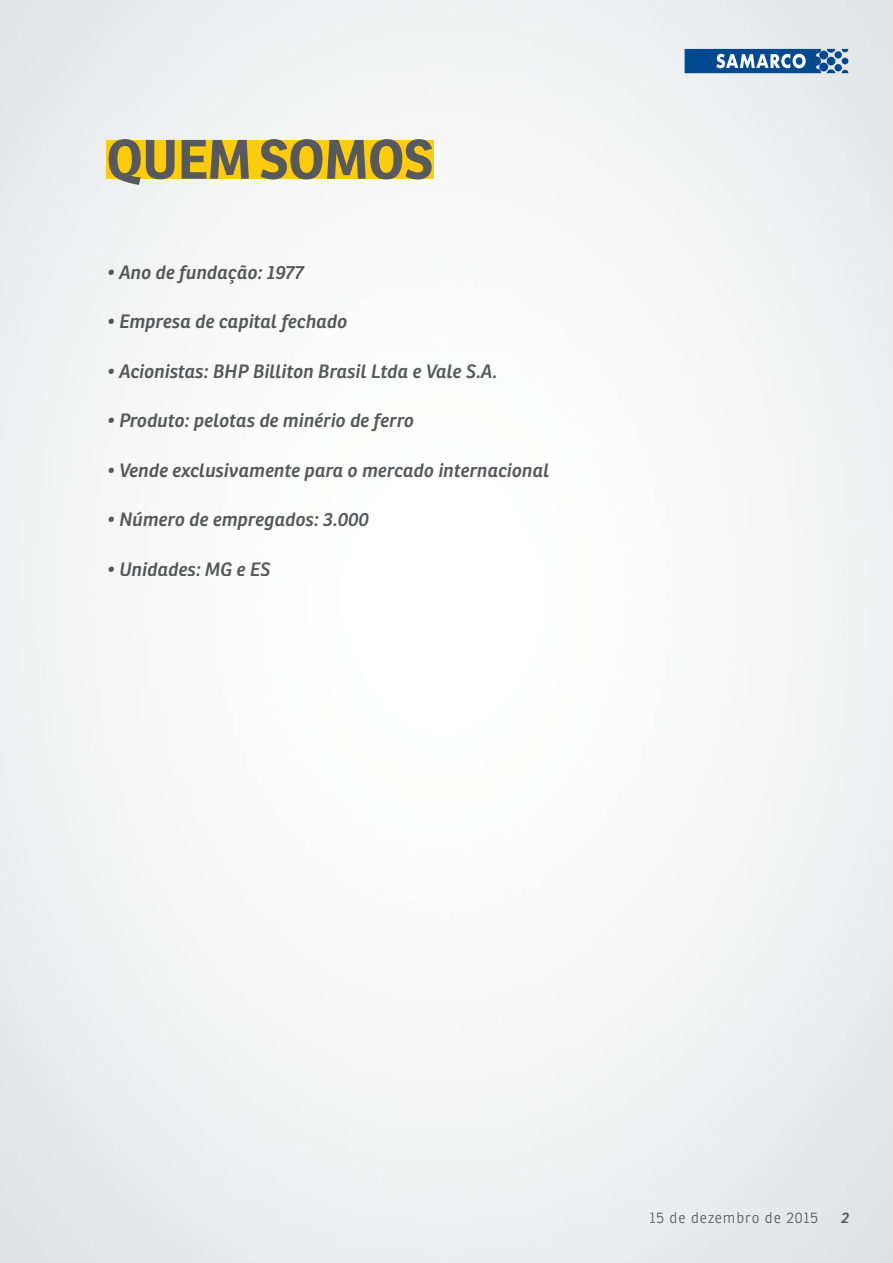
<style>
.page{position:relative;width:893px;height:1263px;background:#fff}
.page>*{position:absolute;margin:0;border:0;box-sizing:border-box;transform-origin:0 0}
.t1{font:700 54px "Ronnia";color:#58595b}
.t2{font:italic 600 18.75px "Ronnia";color:#58595b}
.t3{font:300 15px "Ronnia";letter-spacing:.06em;color:#58595b}
.t4{font:italic 600 15px "Ronnia";color:#58595b}
</style>
<div class="page">
<img style="left:0;top:0;width:893px;height:1263px">
<svg style="left:685px;top:49px;width:163px;height:24px;background:#3d74a9"></svg>
<div style="left:106px;top:140px;width:327px;height:39px;background:#fdcc0f"></div>
<h1 class="t1" style="left:106px;top:125px;width:34px">QUE</h1>
<h1 class="t1" style="left:207px;top:125px;width:193px">M SOMOS</h1>
<p class="t2" style="left:106px;top:260px;width:199px">• Ano de fundação: 1977</p>
<p class="t2" style="left:106px;top:310px;width:243px">• Empresa de capital fechado</p>
<p class="t2" style="left:106px;top:359px;width:392px">• Acionistas: BHP Billiton Brasil Ltda e Vale S.A.</p>
<p class="t2" style="left:106px;top:409px;width:309px">• Produto: pelotas de minério de ferro</p>
<p class="t2" style="left:106px;top:458px;width:444px">• Vende exclusivamente para o mercado internacional</p>
<p class="t2" style="left:106px;top:508px;width:264px">• Número de empregados: 3.000</p>
<p class="t2" style="left:106px;top:557px;width:166px">• Unidades: MG e ES</p>
<p class="t3" style="left:649px;top:1208px;width:170px">15 de dezembro de 2015</p>
<p class="t4" style="left:841px;top:1208px;width:10px">2</p>
</div>
